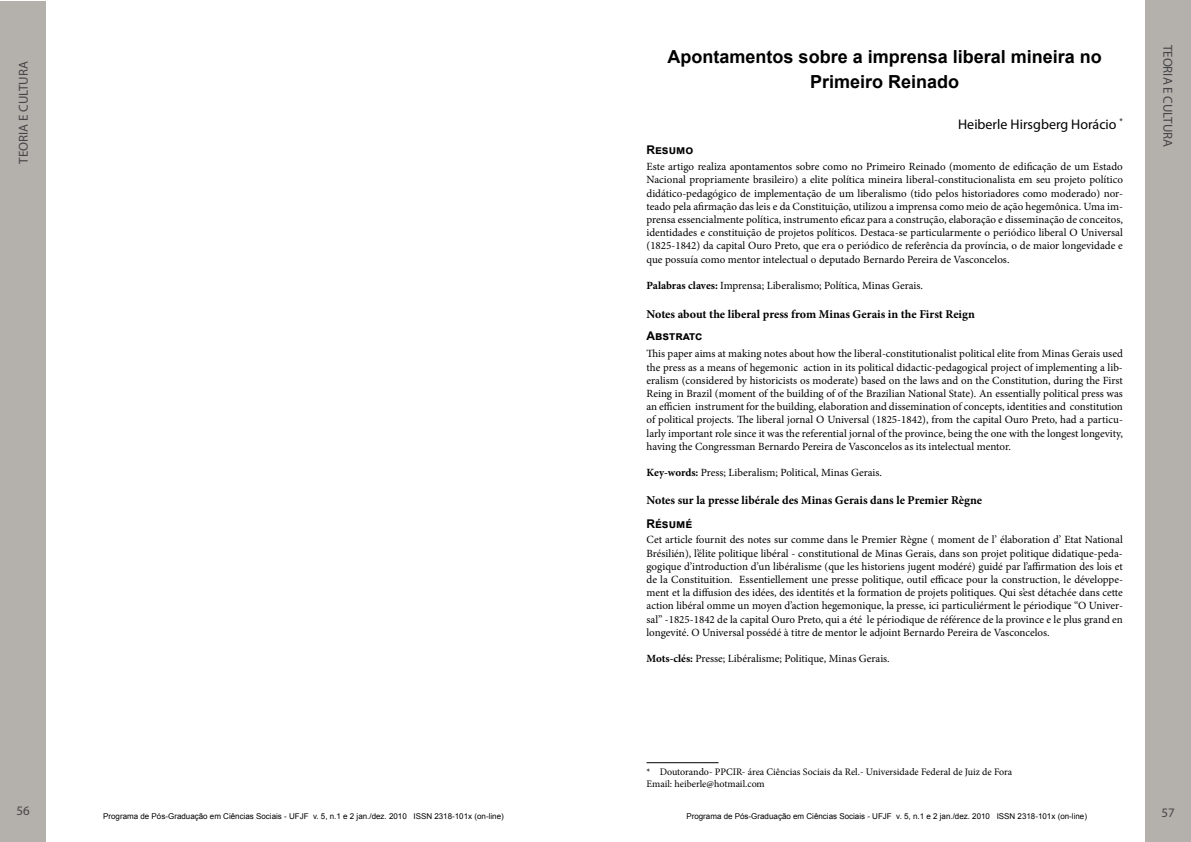
<style>
.page{position:relative;width:1191px;height:842px;background:#fff}
.page>*{position:absolute;margin:0;border:0;box-sizing:border-box;transform-origin:0 0}
.t1{font:700 18px/25px "Arial";color:#000;text-align:center}
.t2{font:14px "Myriad Pro";color:#000}
.t3{font:13px "Myriad Pro";color:#464547}
.t4{font:700 12px "Minion Pro";color:#000}
.t5{font:700 12px "Arial";color:#000}
.t6{font:11px/13.2px "Minion Pro";color:#000;text-align:justify}
.t7{font:10px/12px "Minion Pro";color:#000}
.t8{font:8px "Arial";color:#000}
.s1{font-weight:700}
</style>
<div class="page">
<div style="left:0;top:0;width:46px;height:842px;background:#b4b1ad"></div>
<div style="left:1145px;top:0;width:46px;height:842px;background:#b4b1ad"></div>
<hr style="left:646px;top:762px;width:72px;height:1px;background:#000">
<p class="t3" style="left:16px;top:164px;width:104px;rotate:-90deg">TEORIA E CULTURA</p>
<p class="t3" style="left:17px;top:803px;width:15px">56</p>
<h1 class="t1" style="left:667px;top:44px;width:436px">Apontamentos sobre a imprensa liberal mineira no<br>Primeiro Reinado</h1>
<p class="t2" style="left:958px;top:115px;width:166px">Heiberle Hirsgberg Horácio <sup>*</sup></p>
<p class="t5" style="left:646px;top:141px;width:48px">Resumo</p>
<p class="t6" style="left:646px;top:160px;width:478px">Este artigo realiza apontamentos sobre como no Primeiro Reinado (momento de edificação de um Estado Nacional propriamente brasileiro) a elite política mineira liberal-constitucionalista em seu projeto político didático-pedagógico de implementação de um liberalismo (tido pelos historiadores como moderado) nor&shy;teado pela afirmação das leis e da Constituição, utilizou a imprensa como meio de ação hegemônica. Uma im&shy;prensa essencialmente política, instrumento eficaz para a construção, elaboração e disseminação de conceitos, identidades e constituição de projetos políticos. Destaca-se particularmente o periódico liberal O Universal (1825-1842) da capital Ouro Preto, que era o periódico de referência da província, o de maior longevidade e que possuía como mentor intelectual o deputado Bernardo Pereira de Vasconcelos.</p>
<p class="t6" style="left:646px;top:279px;width:278px"><span class="s1">Palabras claves:</span> Imprensa; Liberalismo; Política, Minas Gerais.</p>
<p class="t4" style="left:646px;top:305px;width:330px">Notes about the liberal press from Minas Gerais in the First Reign</p>
<p class="t6" style="left:646px;top:347px;width:478px">This paper aims at making notes about how the liberal-constitutionalist political elite from Minas Gerais used the press as a means of hegemonic action in its political didactic-pedagogical project of implementing a lib&shy;eralism (considered by historicists os moderate) based on the laws and on the Constitution, during the First Reing in Brazil (moment of the building of of the Brazilian National State). An essentially political press was an efficien instrument for the building, elaboration and dissemination of concepts, identities and constitution of political projects. The liberal jornal O Universal (1825-1842), from the capital Ouro Preto, had a particu&shy;larly important role since it was the referential jornal of the province, being the one with the longest longevity, having the Congressman Bernardo Pereira de Vasconcelos as its intelectual mentor.</p>
<p class="t6" style="left:646px;top:466px;width:237px"><span class="s1">Key-words:</span> Press; Liberalism; Political, Minas Gerais.</p>
<p class="t4" style="left:646px;top:491px;width:337px">Notes sur la presse libérale des Minas Gerais dans le Premier Règne</p>
<p class="t6" style="left:646px;top:533px;width:478px">Cet article fournit des notes sur comme dans le Premier Règne ( moment de l’ élaboration d’ Etat National Brésilién), l’élite politique libéral - constitutional de Minas Gerais, dans son projet politique didatique-peda&shy;gogique d’introduction d’un libéralisme (que les historiens jugent modéré) guidé par l’affirmation des lois et de la Constituition. Essentiellement une presse politique, outil efficace pour la construction, le développe&shy;ment et la diffusion des idées, des identités et la formation de projets politiques. Qui s’est détachée dans cette action libéral omme un moyen d’action hegemonique, la presse, ici particuliérment le périodique “O Univer&shy;sal” -1825-1842 de la capital Ouro Preto, qui a été le périodique de référence de la province e le plus grand en longevité. O Universal possédé à titre de mentor le adjoint Bernardo Pereira de Vasconcelos.</p>
<p class="t6" style="left:646px;top:652px;width:245px"><span class="s1">Mots-clés:</span> Presse; Libéralisme; Politique, Minas Gerais.</p>
<p class="t5" style="left:646px;top:328px;width:57px">Abstratc</p>
<p class="t5" style="left:646px;top:515px;width:47px">Résumé</p>
<p class="t3" style="left:1175px;top:45px;width:104px;rotate:90deg">TEORIA E CULTURA</p>
<p class="t7" style="left:646px;top:765px;width:367px">* Doutorando- PPCIR- área Ciências Sociais da Rel.- Universidade Federal de Juiz de Fora<br>Email: heiberle@hotmail.com</p>
<p class="t8" style="left:103px;top:811px;width:402px">Programa de Pós-Graduação em Ciências Sociais - UFJF v. 5, n.1 e 2 jan./dez. 2010 ISSN 2318-101x (on-line)</p>
<p class="t8" style="left:686px;top:811px;width:402px">Programa de Pós-Graduação em Ciências Sociais - UFJF v. 5, n.1 e 2 jan./dez. 2010 ISSN 2318-101x (on-line)</p>
<p class="t3" style="left:1161px;top:804px;width:15px">57</p>
</div>
